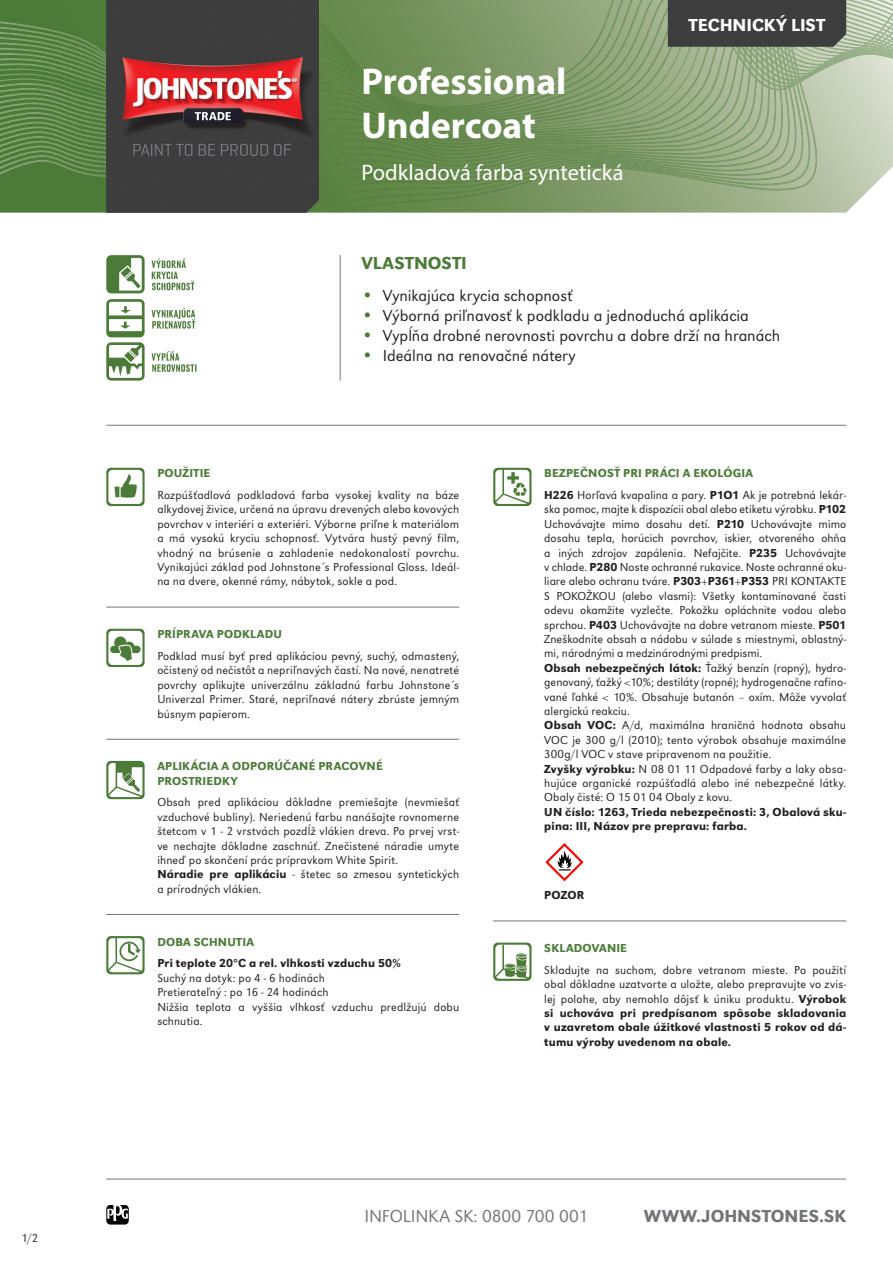
<style>
.page{position:relative;width:893px;height:1263px;background:#fff}
.page>*{position:absolute;margin:0;border:0;box-sizing:border-box;transform-origin:0 0}
.t1{font:700 37.35px/43.5px "Myriad Pro";color:#fff}
.t2{font:22.35px "Myriad Pro";color:#fff}
.t3{font:300 18px "URW Grotesk TCE";letter-spacing:-.005em;color:#727477}
.t4{font:500 18px "URW Grotesk TCE";color:#727477}
.t5{font:500 18px "URW Grotesk TCE";color:#fff}
.t6{font:500 18px "URW Grotesk TCE";letter-spacing:.015em;color:#4c7b39}
.t7{font:300 16.5px "URW Grotesk TCE";color:#231f20}
.t8{font:300 12px/14.4px "URW Grotesk TCE";letter-spacing:.01em;color:#231f20;text-align:justify}
.t9{font:500 12px/14.4px "URW Grotesk TCE";letter-spacing:.015em;color:#231f20}
.t10{font:500 12px "URW Grotesk TCE";letter-spacing:.015em;color:#4c7b39}
.s1{font-weight:500;font-size:18px;color:#4c7b39}
.s2{font-weight:500}
</style>
<div class="page">
<svg style="left:0;top:0;width:893px;height:213px;background:#7e9a69"></svg>
<img style="left:106px;top:0;width:213px;height:213px">
<hr style="left:106px;top:425px;width:740px;height:1px;background:#727477">
<svg style="left:106px;top:468px;width:39px;height:38px"></svg>
<hr style="left:340px;top:255px;width:1px;height:126px;background:#727477">
<svg style="left:493px;top:468px;width:38px;height:38px"></svg>
<div style="left:668px;top:0;width:178px;height:47px;background:#3e3e3f"></div>
<hr style="left:106px;top:607px;width:353px;height:1px;background:#727477">
<svg style="left:106px;top:629px;width:39px;height:38px"></svg>
<svg style="left:106px;top:255px;width:39px;height:38px"></svg>
<svg style="left:106px;top:299px;width:39px;height:82px"></svg>
<hr style="left:106px;top:739px;width:353px;height:1px;background:#727477">
<svg style="left:106px;top:761px;width:39px;height:38px"></svg>
<svg style="left:106px;top:936px;width:39px;height:38px"></svg>
<hr style="left:106px;top:914px;width:353px;height:1px;background:#727477">
<hr style="left:493px;top:920px;width:353px;height:1px;background:#727477">
<svg style="left:493px;top:942px;width:38px;height:39px"></svg>
<svg style="left:545px;top:843px;width:39px;height:38px"></svg>
<svg style="left:106px;top:1205px;width:23px;height:19px"></svg>
<hr style="left:106px;top:1179px;width:740px;height:1px;background:#727477">
<svg style="left:152px;top:308px;width:43px;height:21px"></svg>
<svg style="left:152px;top:351px;width:44px;height:21px"></svg>
<svg style="left:152px;top:258px;width:42px;height:32px"></svg>
<p class="t8" style="left:21px;top:1231px;width:19px">1/2</p>
<p class="t1" style="left:361px;top:59px;width:206px">Professional<br>Undercoat</p>
<p class="t2" style="left:361px;top:159px;width:264px">Podkladová farba syntetická</p>
<p class="t5" style="left:689px;top:14px;width:138px">TECHNICKÝ LIST</p>
<p class="t10" style="left:157px;top:466px;width:55px">POUŽITIE</p>
<p class="t6" style="left:361px;top:253px;width:107px">VLASTNOSTI</p>
<p class="t7" style="left:361px;top:287px;width:213px"><span class="s1">•</span> Vynikajúca krycia schopnosť</p>
<p class="t7" style="left:361px;top:306px;width:389px"><span class="s1">•</span> Výborná priľnavosť k podkladu a jednoduchá aplikácia</p>
<p class="t7" style="left:361px;top:326px;width:420px"><span class="s1">•</span> Vypĺňa drobné nerovnosti povrchu a dobre drží na hranách</p>
<p class="t7" style="left:361px;top:346px;width:216px"><span class="s1">•</span> Ideálna na renovačné nátery</p>
<p class="t10" style="left:544px;top:466px;width:210px">BEZPEČNOSŤ PRI PRÁCI A EKOLÓGIA</p>
<p class="t8" style="left:157px;top:488px;width:303px">Rozpúšťadlová podkladová farba vysokej kvality na báze alkydovej živice, určená na úpravu drevených alebo kovových povrchov v interiéri a exteriéri. Výborne priľne k materiálom a má vysokú kryciu schopnosť. Vytvára hustý pevný film, vhodný na brúsenie a zahladenie nedokonalostí povrchu.<br>Vynikajúci základ pod Johnstone´s Professional Gloss. Ideál&shy;na na dvere, okenné rámy, nábytok, sokle a pod.</p>
<p class="t10" style="left:157px;top:627px;width:126px">PRÍPRAVA PODKLADU</p>
<p class="t8" style="left:157px;top:649px;width:303px">Podklad musí byť pred aplikáciou pevný, suchý, odmastený, očistený od nečistôt a nepriľnavých častí. Na nové, nenatreté povrchy aplikujte univerzálnu základnú farbu Johnstone´s Univerzal Primer. Staré, nepriľnavé nátery zbrúste jemným búsnym papierom.</p>
<p class="t10" style="left:157px;top:759px;width:227px">APLIKÁCIA A ODPORÚČANÉ PRACOVNÉ</p>
<p class="t10" style="left:157px;top:774px;width:82px">PROSTRIEDKY</p>
<p class="t8" style="left:157px;top:795px;width:303px">Obsah pred aplikáciou dôkladne premiešajte (nevmiešať vzduchové bubliny). Neriedenú farbu nanášajte rovnomerne štetcom v 1 - 2 vrstvách pozdĺž vlákien dreva. Po prvej vrst&shy;ve nechajte dôkladne zaschnúť. Znečistené náradie umyte ihneď po skončení prác prípravkom White Spirit.</p>
<p class="t8" style="left:157px;top:867px;width:303px"><span class="s2">Náradie pre aplikáciu</span> - štetec so zmesou syntetických a prírodných vlákien.</p>
<p class="t10" style="left:157px;top:934px;width:98px">DOBA SCHNUTIA</p>
<p class="t9" style="left:157px;top:956px;width:245px">Pri teplote 20°C a rel. vlhkosti vzduchu 50%</p>
<p class="t8" style="left:157px;top:970px;width:169px">Suchý na dotyk: po 4 - 6 hodinách</p>
<p class="t8" style="left:157px;top:985px;width:173px">Pretierateľný : po 16 - 24 hodinách</p>
<p class="t8" style="left:157px;top:999px;width:303px">Nižšia teplota a vyššia vlhkosť vzduchu predlžujú dobu schnutia.</p>
<p class="t8" style="left:544px;top:488px;width:303px"><span class="s2">H226</span> Horľavá kvapalina a pary. <span class="s2">P1O1</span> Ak je potrebná lekár&shy;ska pomoc, majte k dispozícii obal alebo etiketu výrobku. <span class="s2">P102<br></span>Uchovávajte mimo dosahu detí. <span class="s2">P210</span> Uchovávajte mimo dosahu tepla, horúcich povrchov, iskier, otvoreného ohňa a iných zdrojov zapálenia. Nefajčite. <span class="s2">P235</span> Uchovávajte v chlade. <span class="s2">P280</span> Noste ochranné rukavice. Noste ochranné oku&shy;liare alebo ochranu tváre. <span class="s2">P303</span>+<span class="s2">P361</span>+<span class="s2">P353</span> PRI KONTAKTE S POKOŽKOU (alebo vlasmi): Všetky kontaminované časti odevu okamžite vyzlečte. Pokožku opláchnite vodou alebo sprchou. <span class="s2">P403</span> Uchovávajte na dobre vetranom mieste. <span class="s2">P501<br></span>Zneškodnite obsah a nádobu v súlade s miestnymi, oblastný&shy;mi, národnými a medzinárodnými predpismi.</p>
<p class="t8" style="left:544px;top:661px;width:303px"><span class="s2">Obsah nebezpečných látok:</span> Ťažký benzín (ropný), hydro&shy;genovaný, ťažký &lt;10%; destiláty (ropné); hydrogenačne rafino&shy;vané ľahké &lt; 10%. Obsahuje butanón – oxím. Môže vyvolať alergickú reakciu.</p>
<p class="t8" style="left:544px;top:718px;width:303px"><span class="s2">Obsah VOC:</span> A/d, maximálna hraničná hodnota obsahu VOC je 300 g/l (2010); tento výrobok obsahuje maximálne 300g/l VOC v stave pripravenom na použitie.</p>
<p class="t8" style="left:544px;top:761px;width:303px"><span class="s2">Zvyšky výrobku:</span> N 08 01 11 Odpadové farby a laky obsa&shy;hujúce organické rozpúšťadlá alebo iné nebezpečné látky.<br>Obaly čisté: O 15 01 04 Obaly z kovu.</p>
<p class="t9" style="left:544px;top:805px;width:303px">UN číslo: 1263, Trieda nebezpečnosti: 3, Obalová sku&shy;pina: III, Názov pre prepravu: farba.</p>
<p class="t9" style="left:544px;top:888px;width:42px">POZOR</p>
<p class="t10" style="left:544px;top:941px;width:84px">SKLADOVANIE</p>
<p class="t8" style="left:544px;top:963px;width:303px">Skladujte na suchom, dobre vetranom mieste. Po použití obal dôkladne uzatvorte a uložte, alebo prepravujte vo zvis&shy;lej polohe, aby nemohlo dôjsť k úniku produktu. <span class="s2">Výrobok si uchováva pri predpísanom spôsobe skladovania v uzavretom obale úžitkové vlastnosti 5 rokov od dá&shy;tumu výroby uvedenom na obale.</span></p>
<p class="t3" style="left:365px;top:1206px;width:225px">INFOLINKA SK: 0800 700 001</p>
<p class="t4" style="left:644px;top:1205px;width:204px">WWW.JOHNSTONES.SK</p>
</div>
